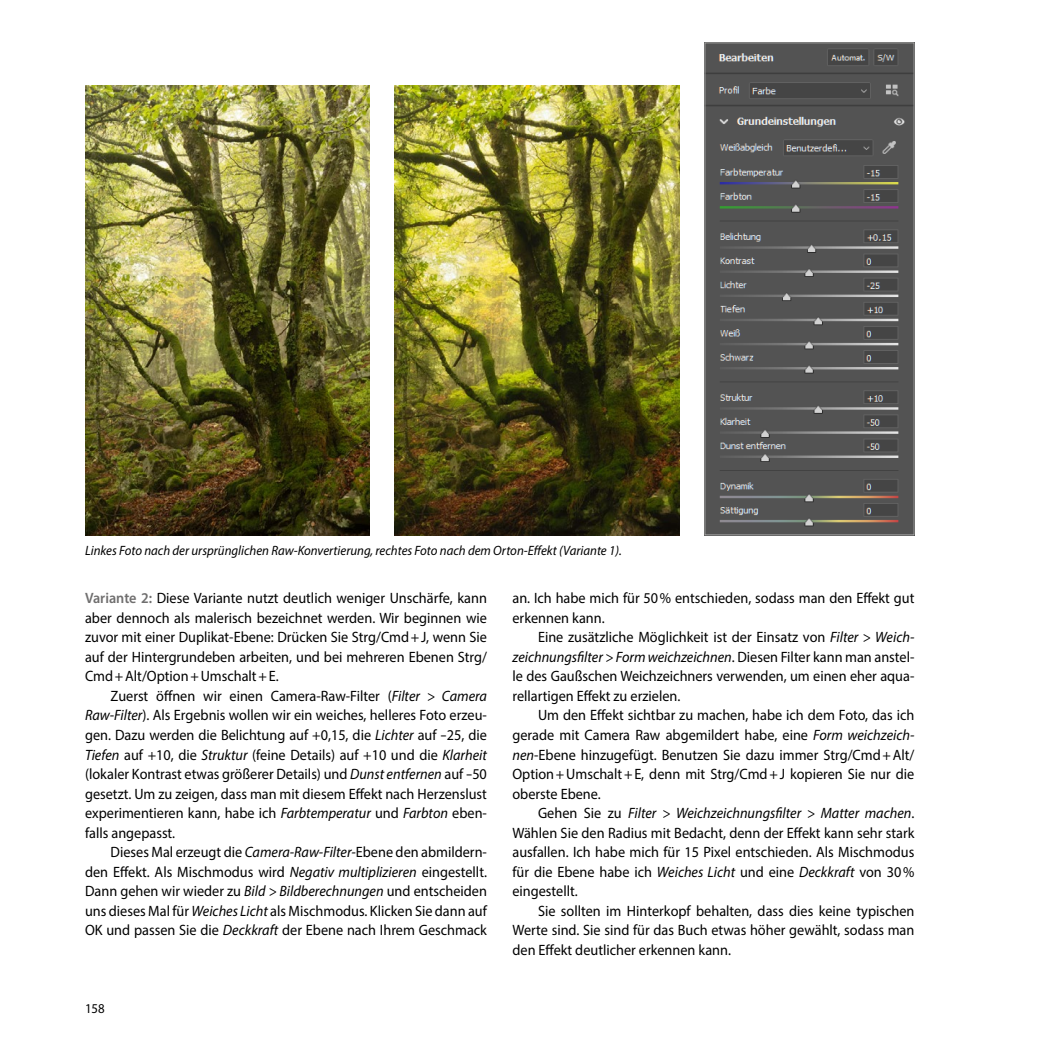
<style>
.page{position:relative;width:1042px;height:1042px;background:#fff}
.page>*{position:absolute;margin:0;border:0;box-sizing:border-box;transform-origin:0 0}
.Haupttext_Folge{font:15px/19.5px "Myriad Pro";color:#000;text-align:justify;scale:.95 1}
.Haupttext_Anf{font:15px/19.5px "Myriad Pro";color:#000;text-align:justify;scale:.95 1}
.BU_linksbündig_Grund{font:italic 13.5px "Myriad Pro";color:#000;scale:.95 1}
.t1{font:13.5px "Myriad Pro";color:#000;scale:.95 1}
.s1{font-weight:600;color:#706f6f}
.s2{font-style:italic}
</style>
<div class="page">
<img style="left:85px;top:85px;width:284px;height:450px">
<img style="left:395px;top:85px;width:284px;height:450px">
<img style="left:706px;top:45px;width:206px;height:488px">
<div style="left:704px;top:43px;width:210px;height:492px;border:1px solid #9d9d9c"></div>
<p class="BU_linksbündig_Grund" style="left:85px;top:542px;width:566px">Linkes Foto nach der ursprünglichen Raw-Konvertierung, rechtes Foto nach dem Orton-Effekt (Variante 1).</p>
<p class="Haupttext_Anf" style="left:85px;top:588px;width:424px"><span class="s1">Variante 2:</span> Diese Variante nutzt deutlich weniger Unschärfe, kann aber dennoch als malerisch bezeichnet werden. Wir beginnen wie zuvor mit einer Duplikat-Ebene: Drücken Sie Strg/Cmd+J, wenn Sie auf der Hintergrundeben arbeiten, und bei mehreren Ebenen Strg/ Cmd+Alt/Option+Umschalt+E.</p>
<p class="Haupttext_Folge" style="left:85px;top:686px;width:424px;text-indent:26px">Zuerst öffnen wir einen Camera-Raw-Filter (<span class="s2">Filter &gt; Camera Raw-Filter</span>). Als Ergebnis wollen wir ein weiches, helleres Foto erzeu&shy;gen. Dazu werden die Belichtung auf +0,15, die <span class="s2">Lichter</span> auf -25, die <span class="s2">Tiefen</span> auf +10, die <span class="s2">Struktur</span> (feine Details) auf +10 und die <span class="s2">Klarheit </span>(lokaler Kontrast etwas größerer Details) und <span class="s2">Dunst entfernen</span> auf -50 gesetzt. Um zu zeigen, dass man mit diesem Effekt nach Herzenslust experimentieren kann, habe ich <span class="s2">Farbtemperatur</span> und <span class="s2">Farbton</span> eben&shy;falls angepasst.</p>
<p class="Haupttext_Folge" style="left:85px;top:842px;width:424px;text-indent:26px">Dieses Mal erzeugt die <span class="s2">Camera-Raw-Filter-</span>Ebene den abmildern&shy;den Effekt. Als Mischmodus wird <span class="s2">Negativ multiplizieren</span> eingestellt.<br>Dann gehen wir wieder zu <span class="s2">Bild &gt; Bildberechnungen</span> und entscheiden uns dieses Mal für <span class="s2">Weiches Licht</span> als Mischmodus. Klicken Sie dann auf OK und passen Sie die <span class="s2">Deckkraft</span> der Ebene nach Ihrem Geschmack</p>
<p class="t1" style="left:85px;top:1000px;width:22px">158</p>
<p class="Haupttext_Folge" style="left:512px;top:588px;width:425px">an. Ich habe mich für 50% entschieden, sodass man den Effekt gut erkennen kann.</p>
<p class="Haupttext_Folge" style="left:512px;top:627px;width:424px;text-indent:26px">Eine zusätzliche Möglichkeit ist der Einsatz von <span class="s2">Filter &gt; Weich&shy;zeichnungsfilter &gt; Form weichzeichnen</span>. Diesen Filter kann man anstel&shy;le des Gaußschen Weichzeichners verwenden, um einen eher aqua&shy;rellartigen Effekt zu erzielen.</p>
<p class="Haupttext_Folge" style="left:512px;top:705px;width:424px;text-indent:26px">Um den Effekt sichtbar zu machen, habe ich dem Foto, das ich gerade mit Camera Raw abgemildert habe, eine <span class="s2">Form weichzeich&shy;nen</span>-Ebene hinzugefügt. Benutzen Sie dazu immer Strg/Cmd+Alt/ Option+Umschalt+E, denn mit Strg/Cmd+J kopieren Sie nur die oberste Ebene.</p>
<p class="Haupttext_Folge" style="left:512px;top:803px;width:424px;text-indent:26px">Gehen Sie zu <span class="s2">Filter &gt; Weichzeichnungsfilter &gt; Matter machen</span>.<br>Wählen Sie den Radius mit Bedacht, denn der Effekt kann sehr stark ausfallen. Ich habe mich für 15 Pixel entschieden. Als Mischmodus für die Ebene habe ich <span class="s2">Weiches Licht</span> und eine <span class="s2">Deckkraft</span> von 30% eingestellt.</p>
<p class="Haupttext_Folge" style="left:512px;top:900px;width:425px;text-indent:26px">Sie sollten im Hinterkopf behalten, dass dies keine typischen Werte sind. Sie sind für das Buch etwas höher gewählt, sodass man den Effekt deutlicher erkennen kann.</p>
</div>
